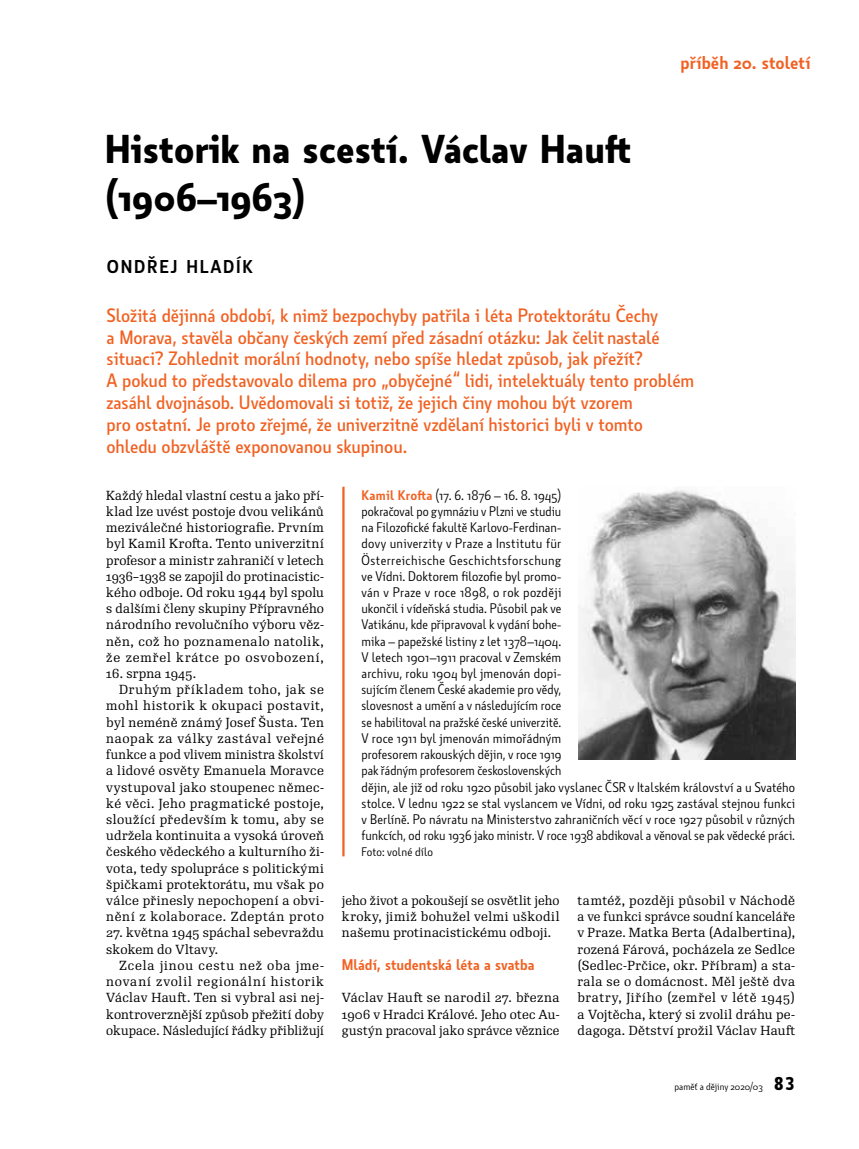
<style>
.page{position:relative;width:859px;height:1149px;background:#fff}
.page>*{position:absolute;margin:0;border:0;box-sizing:border-box;transform-origin:0 0}
.t1{font:700 39px/48px "Botanika Std";color:#000}
.t2{font:500 18.75px/21.8px "Botanika Std";letter-spacing:-.005em;color:#f16122}
.t3{font:600 18px "Botanika Std";color:#f16122}
.t4{font:600 18px "Botanika Std";letter-spacing:.1em;color:#000}
.t5{font:600 15px "Botanika Std";color:#f16122}
.t6{font:13.5px/16.2px "Botanika Std";letter-spacing:.005em;color:#000}
.t7{font:12.75px/16.2px "Re Public Std";letter-spacing:.025em;color:#000;text-align:justify}
.t8{font:12.75px "Re Public Std";letter-spacing:.045em;color:#000}
.t9{font:12.75px "Re Public Std";letter-spacing:.025em;color:#000;scale:.96 1}
.t10{font:12.75px "Re Public Std";letter-spacing:.055em;color:#000}
.t11{font:12.75px "Re Public Std";letter-spacing:.05em;color:#000}
.t12{font:12px "Botanika Std";letter-spacing:.01em;color:#000}
.t13{font:9.75px "Botanika Std";color:#000}
.s1{font-weight:600;color:#f16122}
.s2{font-family:"Botanika Mono";font-weight:700;font-size:18px}
</style>
<div class="page">
<hr style="left:342px;top:486px;width:3px;height:370px;background:#f16122">
<img style="left:578px;top:490px;width:217px;height:268px">
<h3 class="t3" style="left:681px;top:51px;width:131px">příběh 20. století</h3>
<h1 class="t1" style="left:105px;top:123px;width:528px">Historik na scestí. Václav Hauft (1906–1963)</h1>
<h3 class="t4" style="left:107px;top:254px;width:148px">ONDŘEJ HLADÍK</h3>
<p class="t2" style="left:106px;top:304px;width:589px">Složitá dějinná období, k nimž bezpochyby patřila i léta Protektorátu Čechy<br>a Morava, stavěla občany českých zemí před zásadní otázku: Jak čelit nastalé situaci? Zohlednit morální hodnoty, nebo spíše hledat způsob, jak přežít?<br>A pokud to představovalo dilema pro „obyčejné“ lidi, intelektuály tento problém zasáhl dvojnásob. Uvědomovali si totiž, že jejich činy mohou být vzorem<br>pro ostatní. Je proto zřejmé, že univerzitně vzdělaní historici byli v tomto ohledu obzvláště exponovanou skupinou.</p>
<p class="t6" style="left:361px;top:486px;width:435px"><span class="s1">Kamil Krofta</span> (17. 6. 1876 – 16. 8. 1945)<br>pokračoval po gymnáziu v Plzni ve studiu<br>na Filozofické fakultě Karlovo-Ferdinan-<br>dovy univerzity v Praze a Institutu für<br>Österreichische Geschichtsforschung<br>ve Vídni. Doktorem filozofie byl promo-<br>ván v Praze v roce 1898, o rok později<br>ukončil i vídeňská studia. Působil pak ve<br>Vatikánu, kde připravoval k vydání bohe-<br>mika – papežské listiny z let 1378–1404.<br>V letech 1901–1911 pracoval v Zemském<br>archivu, roku 1904 byl jmenován dopi-<br>sujícím členem České akademie pro vědy,<br>slovesnost a umění a v následujícím roce<br>se habilitoval na pražské české univerzitě.<br>V roce 1911 byl jmenován mimořádným<br>profesorem rakouských dějin, v roce 1919<br>pak řádným profesorem československých<br>dějin, ale již od roku 1920 působil jako vyslanec ČSR v Italském království a u Svatého stolce. V lednu 1922 se stal vyslancem ve Vídni, od roku 1925 zastával stejnou funkci v Berlíně. Po návratu na Ministerstvo zahraničních věcí v roce 1927 působil v různých funkcích, od roku 1936 jako ministr. V roce 1938 abdikoval a věnoval se pak vědecké práci.</p>
<p class="t12" style="left:361px;top:844px;width:73px">Foto: volné dílo</p>
<p class="t7" style="left:106px;top:487px;width:219px">Každý hledal vlastní cestu a jako pří&shy;klad lze uvést postoje dvou velikánů meziválečné historiografie. Prvním byl Kamil Krofta. Tento univerzitní profesor a ministr zahraničí v letech 1936–1938 se zapojil do protinacistic&shy;kého odboje. Od roku 1944 byl spolu s dalšími členy skupiny Přípravného národního revolučního výboru věz&shy;něn, což ho poznamenalo natolik, že zemřel krátce po osvobození,</p>
<p class="t7" style="left:106px;top:665px;width:91px">16. srpna 1945.</p>
<p class="t11" style="left:119px;top:681px;width:206px">Druhým příkladem toho, jak se</p>
<p class="t8" style="left:106px;top:697px;width:219px">mohl historik k okupaci postavit,</p>
<p class="t7" style="left:106px;top:714px;width:219px">byl neméně známý Josef Šusta. Ten</p>
<p class="t10" style="left:106px;top:730px;width:219px">naopak za války zastával veřejné</p>
<p class="t9" style="left:106px;top:746px;width:228px">funkce a pod vlivem ministra školství</p>
<p class="t7" style="left:106px;top:762px;width:219px">a lidové osvěty Emanuela Moravce</p>
<p class="t7" style="left:106px;top:778px;width:219px">vystupoval jako stoupenec němec-</p>
<p class="t7" style="left:106px;top:795px;width:219px">ké věci. Jeho pragmatické postoje,</p>
<p class="t7" style="left:106px;top:811px;width:219px">sloužící především k tomu, aby se</p>
<p class="t7" style="left:106px;top:827px;width:219px">udržela kontinuita a vysoká úroveň</p>
<p class="t7" style="left:106px;top:843px;width:219px">českého vědeckého a kulturního ži-</p>
<p class="t7" style="left:106px;top:859px;width:219px">vota, tedy spolupráce s politickými</p>
<p class="t7" style="left:106px;top:876px;width:219px">špičkami protektorátu, mu však po</p>
<p class="t7" style="left:106px;top:892px;width:219px">válce přinesly nepochopení a obvi-</p>
<p class="t8" style="left:106px;top:908px;width:219px">nění z kolaborace. Zdeptán proto</p>
<p class="t7" style="left:106px;top:924px;width:219px">27. května 1945 spáchal sebevraždu skokem do Vltavy.</p>
<p class="t7" style="left:106px;top:957px;width:219px;text-indent:13px">Zcela jinou cestu než oba jme&shy;novaní zvolil regionální historik Václav Hauft. Ten si vybral asi nej&shy;kontroverznější způsob přežití doby okupace. Následující řádky přibližují</p>
<p class="t7" style="left:342px;top:892px;width:219px">jeho život a pokoušejí se osvětlit jeho kroky, jimiž bohužel velmi uškodil našemu protinacistickému odboji.</p>
<p class="t5" style="left:342px;top:954px;width:194px">Mládí, studentská léta a svatba</p>
<p class="t7" style="left:342px;top:989px;width:219px">Václav Hauft se narodil 27. března 1906 v Hradci Králové. Jeho otec Au&shy;gustýn pracoval jako správce věznice</p>
<p class="t7" style="left:578px;top:892px;width:219px">tamtéž, později působil v Náchodě a ve funkci správce soudní kanceláře v Praze. Matka Berta (Adalbertina), rozená Fárová, pocházela ze Sedlce (Sedlec-Prčice, okr. Příbram) a sta&shy;rala se o domácnost. Měl ještě dva bratry, Jiřího (zemřel v létě 1945) a Vojtěcha, který si zvolil dráhu pe&shy;dagoga. Dětství prožil Václav Hauft</p>
<p class="t13" style="left:674px;top:1080px;width:122px">paměť a dějiny 2020/03 <span class="s2">83</span></p>
</div>
